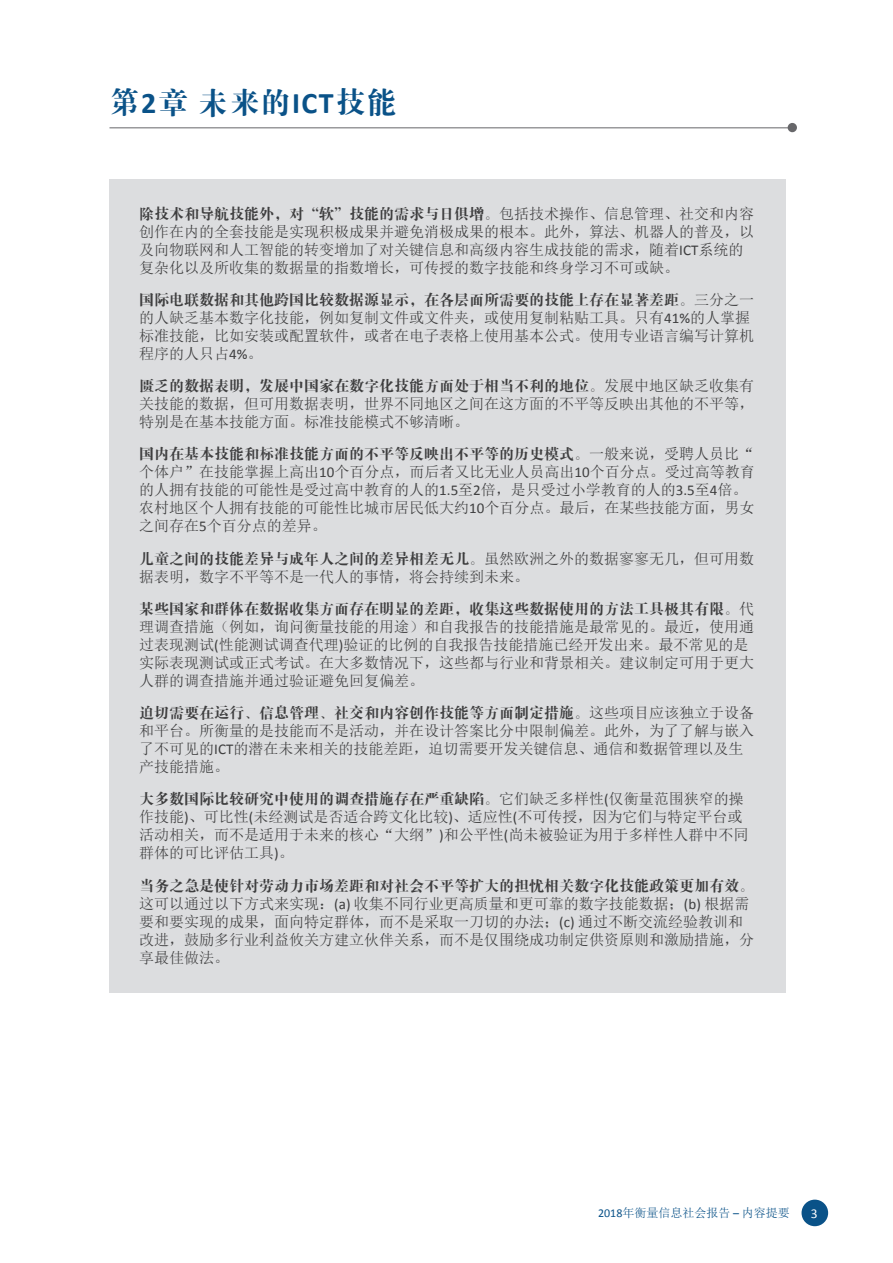
<style>
.page{position:relative;width:893px;height:1263px;background:#fff}
.page>*{position:absolute;margin:0;border:0;box-sizing:border-box;transform-origin:0 0}
.Foreword_title{font:30px "FZDBSJW GB1 0";letter-spacing:.05em;color:#0a5288}
.Span_2_columns_10pt{font:15px/18px "Sim Sun";color:#3e3e3f}
.t1{font:13.5px "Calibri";color:#fff}
.t2{font:12px "Sim Sun";color:#0a5288}
.s1{font-family:"Calibri";font-weight:700}
.s2{font-family:"FZDBSJW GB1 0"}
.s3{font-family:"Calibri"}
</style>
<div class="page">
<hr style="left:109px;top:128px;width:683px;height:1px;background:#67676a">
<div style="left:788px;top:123px;width:9px;height:9px;background:#67676a;border-radius:50%"></div>
<div style="left:801px;top:1199px;width:27px;height:27px;background:#0a5288;border-radius:50%"></div>
<div style="left:109px;top:179px;width:677px;height:813px;background:#dcdddf"></div>
<p class="Foreword_title" style="left:109px;top:86px;width:289px">第<span class="s1">2</span>章未来的<span class="s1">ICT</span>技能</p>
<h1 class="Span_2_columns_10pt" style="left:139px;top:204px;width:617px"><span class="s2">除技术和导航技能外，对“软”技能的需求与日俱增。</span>包括技术操作、信息管理、社交和内容创作在内的全套技能是实现积极成果并避免消极成果的根本。此外，算法、机器人的普及，以及向物联网和人工智能的转变增加了对关键信息和高级内容生成技能的需求，随着<span class="s3">ICT</span>系统的复杂化以及所收集的数据量的指数增长，可传授的数字技能和终身学习不可或缺。</h1>
<h1 class="Span_2_columns_10pt" style="left:139px;top:290px;width:617px"><span class="s2">国际电联数据和其他跨国比较数据源显示，在各层面所需要的技能上存在显著差距。</span>三分之一的人缺乏基本数字化技能，例如复制文件或文件夹，或使用复制粘贴工具。只有<span class="s3">41%</span>的人掌握标准技能，比如安装或配置软件，或者在电子表格上使用基本公式。使用专业语言编写计算机程序的人只占<span class="s3">4%</span>。</h1>
<h1 class="Span_2_columns_10pt" style="left:139px;top:377px;width:617px;text-align:justify"><span class="s2">匮乏的数据表明，发展中国家在数字化技能方面处于相当不利的地位。</span>发展中地区缺乏收集有关技能的数据，但可用数据表明，世界不同地区之间在这方面的不平等反映出其他的不平等，特别是在基本技能方面。标准技能模式不够清晰。</h1>
<h1 class="Span_2_columns_10pt" style="left:139px;top:445px;width:617px"><span class="s2">国内在基本技能和标准技能方面的不平等反映出不平等的历史模式。</span>一般来说，受聘人员比“个体户”在技能掌握上高出<span class="s3">10</span>个百分点，而后者又比无业人员高出<span class="s3">10</span>个百分点。受过高等教育的人拥有技能的可能性是受过高中教育的人的<span class="s3">1.5</span>至<span class="s3">2</span>倍，是只受过小学教育的人的<span class="s3">3.5</span>至<span class="s3">4</span>倍。农村地区个人拥有技能的可能性比城市居民低大约<span class="s3">10</span>个百分点。最后，在某些技能方面，男女之间存在<span class="s3">5</span>个百分点的差异。</h1>
<h1 class="Span_2_columns_10pt" style="left:139px;top:549px;width:616px"><span class="s2">儿童之间的技能差异与成年人之间的差异相差无几。</span>虽然欧洲之外的数据寥寥无几，但可用数据表明，数字不平等不是一代人的事情，将会持续到未来。</h1>
<h1 class="Span_2_columns_10pt" style="left:139px;top:599px;width:617px"><span class="s2">某些国家和群体在数据收集方面存在明显的差距，收集这些数据使用的方法工具极其有限。</span>代理调查措施（例如，询问衡量技能的用途）和自我报告的技能措施是最常见的。最近，使用通过表现测试<span class="s3">(</span>性能测试调查代理<span class="s3">)</span>验证的比例的自我报告技能措施已经开发出来。最不常见的是实际表现测试或正式考试。在大多数情况下，这些都与行业和背景相关。建议制定可用于更大人群的调查措施并通过验证避免回复偏差。</h1>
<h1 class="Span_2_columns_10pt" style="left:139px;top:704px;width:617px"><span class="s2">迫切需要在运行、信息管理、社交和内容创作技能等方面制定措施。</span>这些项目应该独立于设备和平台。所衡量的是技能而不是活动，并在设计答案比分中限制偏差。此外，为了了解与嵌入了不可见的<span class="s3">ICT</span>的潜在未来相关的技能差距，迫切需要开发关键信息、通信和数据管理以及生产技能措施。</h1>
<h1 class="Span_2_columns_10pt" style="left:139px;top:790px;width:611px"><span class="s2">大多数国际比较研究中使用的调查措施存在严重缺陷。</span>它们缺乏多样性<span class="s3">(</span>仅衡量范围狭窄的操作技能<span class="s3">)</span>、可比性<span class="s3">(</span>未经测试是否适合跨文化比较<span class="s3">)</span>、适应性<span class="s3">(</span>不可传授，因为它们与特定平台或活动相关，而不是适用于未来的核心“大纲”<span class="s3">)</span>和公平性<span class="s3">(</span>尚未被验证为用于多样性人群中不同群体的可比评估工具<span class="s3">)</span>。</h1>
<h1 class="Span_2_columns_10pt" style="left:139px;top:876px;width:617px"><span class="s2">当务之急是使针对劳动力市场差距和对社会不平等扩大的担忧相关数字化技能政策更加有效。</span>这可以通过以下方式来实现：<span class="s3">(a)</span> 收集不同行业更高质量和更可靠的数字技能数据；<span class="s3">(b)</span> 根据需要和要实现的成果，面向特定群体，而不是采取一刀切的办法；<span class="s3">(c)</span> 通过不断交流经验教训和改进，鼓励多行业利益攸关方建立伙伴关系，而不是仅围绕成功制定供资原则和激励措施，分享最佳做法。</h1>
<p class="t2" style="left:598px;top:1206px;width:193px"><span class="s3">2018</span>年衡量信息社会报告 <span class="s3">–</span> 内容提要</p>
<p class="t1" style="left:811px;top:1203px;width:8px">3</p>
</div>
